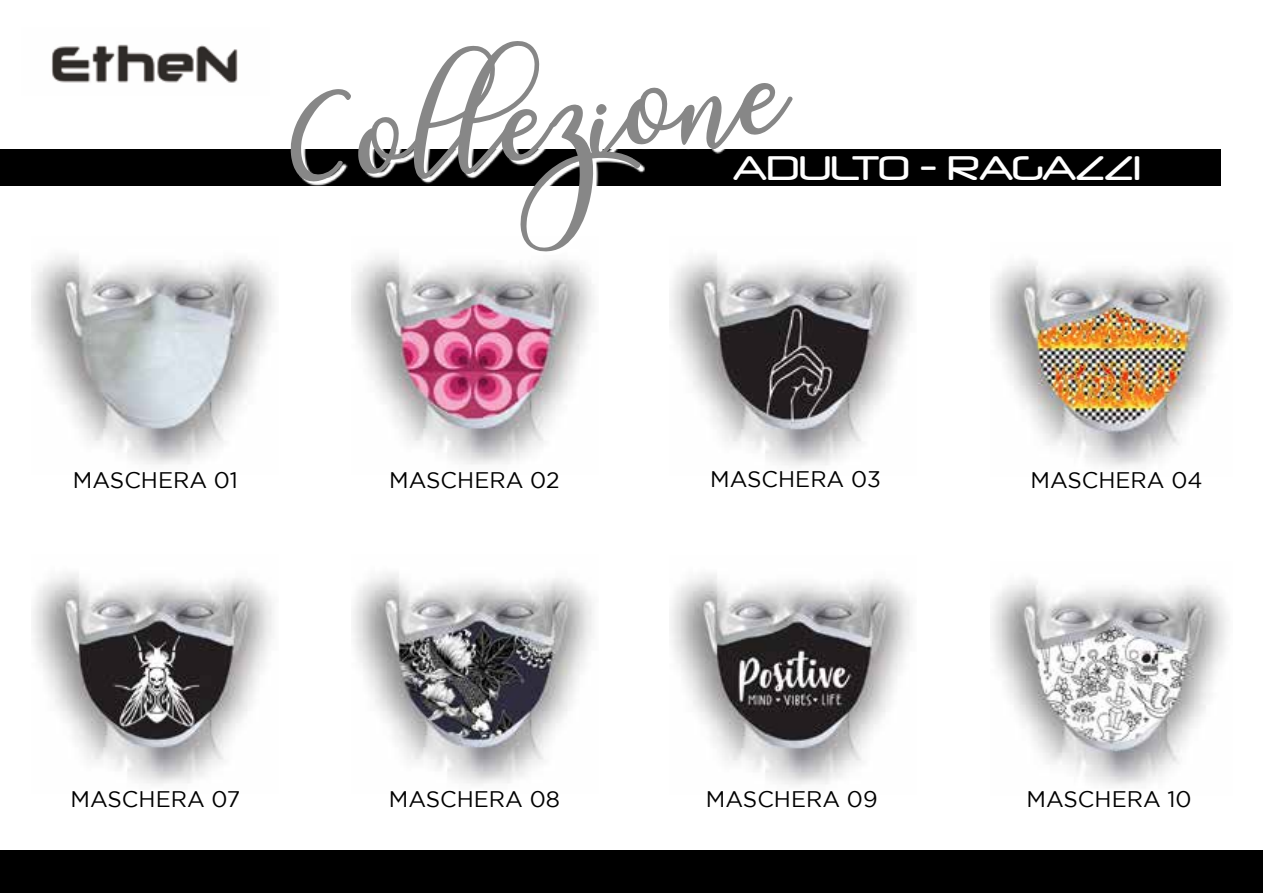
<style>
.page{position:relative;width:1263px;height:893px;background:#fff}
.page>*{position:absolute;margin:0;border:0;box-sizing:border-box;transform-origin:0 0}
.t1{font:101.7px "magic";color:#878787}
.t2{font:32.4px "Neuropol";color:#fff}
.t3{font:22.5px "Gotham";color:#000}
</style>
<div class="page">
<img style="left:32px;top:255px;width:242px;height:210px">
<img style="left:351px;top:256px;width:243px;height:209px">
<img style="left:670px;top:255px;width:240px;height:211px">
<img style="left:992px;top:260px;width:237px;height:207px">
<img style="left:51px;top:44px;width:187px;height:39px">
<div style="left:0;top:850px;width:1263px;height:43px;background:#000"></div>
<img style="left:33px;top:573px;width:239px;height:211px">
<img style="left:353px;top:573px;width:239px;height:211px">
<img style="left:671px;top:574px;width:239px;height:211px">
<img style="left:992px;top:579px;width:237px;height:207px">
<div style="left:0;top:150px;width:1220px;height:36px;background:#000"></div>
<svg style="left:294px;top:149px;width:502px;height:37px"></svg>
<h1 class="t1" style="left:282px;top:95px;width:504px;rotate:-6deg">Collezione</h1>
<h2 class="t2" style="left:769px;top:147px;width:386px">ADULTI - RAGAZZI</h2>
<h2 class="t2" style="left:733px;top:148px;width:409px">ADULTO - RAGAZZI</h2>
<p class="t3" style="left:73px;top:468px;width:166px">MASCHERA 01</p>
<p class="t3" style="left:389px;top:468px;width:172px">MASCHERA 02</p>
<p class="t3" style="left:710px;top:467px;width:172px">MASCHERA 03</p>
<p class="t3" style="left:1030px;top:468px;width:174px">MASCHERA 04</p>
<p class="t3" style="left:71px;top:787px;width:171px">MASCHERA 07</p>
<p class="t3" style="left:389px;top:787px;width:173px">MASCHERA 08</p>
<p class="t3" style="left:706px;top:787px;width:173px">MASCHERA 09</p>
<p class="t3" style="left:1026px;top:787px;width:167px">MASCHERA 10</p>
</div>
